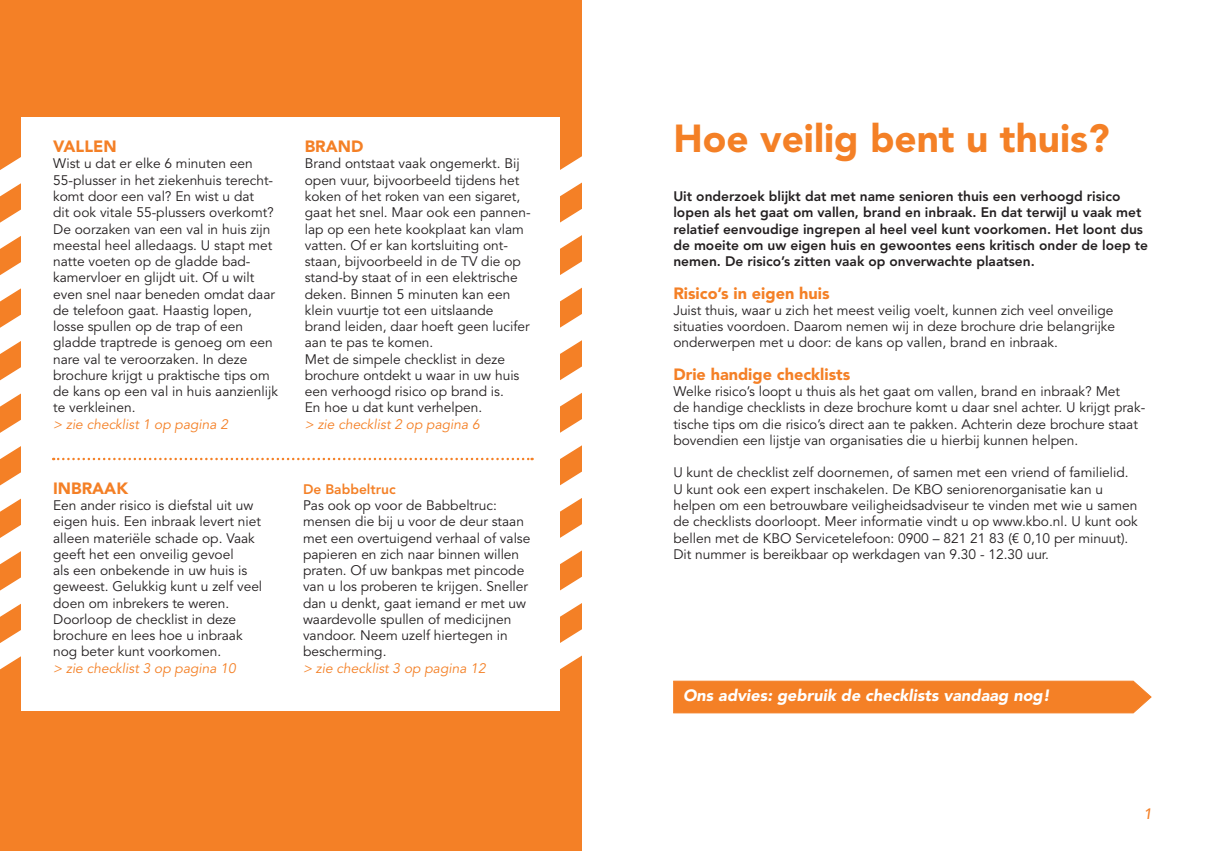
<style>
.page{position:relative;width:1205px;height:851px;background:#fff}
.page>*{position:absolute;margin:0;border:0;box-sizing:border-box;transform-origin:0 0}
.t1{font:900 38.75px "Avenir LT Std";color:#f48026}
.t2{font:900 16.25px "Avenir LT Std";color:#f48026}
.t3{font:italic 900 16.25px "Avenir LT Std";color:#fff}
.t4{font:italic 500 15px "Avenir LT Std";color:#f48026}
.t5{font:13.75px/16.2px "Avenir LT Std";color:#231f20}
.t6{font:800 13.75px/16.2px "Avenir LT Std";color:#231f20}
.t7{font:italic 13.75px "Avenir LT Std";color:#f48026}
.t8{font:800 13.75px "Avenir LT Std";color:#f48026}
</style>
<div class="page">
<div style="left:0;top:0;width:581px;height:850px;background:#f48026"></div>
<svg style="left:0;top:166px;width:21px;height:499px"></svg>
<svg style="left:560px;top:166px;width:22px;height:499px"></svg>
<div style="left:21px;top:117px;width:539px;height:593px;background:#fff"></div>
<svg style="left:673px;top:680px;width:479px;height:33px;background:#f4852f"></svg>
<svg style="left:53px;top:457px;width:479px;height:3px"></svg>
<p class="t2" style="left:53px;top:137px;width:65px">VALLEN</p>
<p class="t5" style="left:53px;top:156px;width:226px">Wist u dat er elke 6 minuten een<br>55-plusser in het ziekenhuis terecht&shy;komt door een val? En wist u dat<br>dit ook vitale 55-plussers overkomt?<br>De oorzaken van een val in huis zijn meestal heel alledaags. U stapt met natte voeten op de gladde bad&shy;kamervloer en glijdt uit. Of u wilt even snel naar beneden omdat daar de telefoon gaat. Haastig lopen, losse spullen op de trap of een gladde traptrede is genoeg om een nare val te veroorzaken. In deze brochure krijgt u praktische tips om de kans op een val in huis aanzienlijk te verkleinen.</p>
<p class="t7" style="left:53px;top:416px;width:176px">&gt; zie checklist 1 op pagina 2</p>
<p class="t2" style="left:53px;top:478px;width:76px">INBRAAK</p>
<p class="t5" style="left:53px;top:497px;width:211px">Een ander risico is diefstal uit uw eigen huis. Een inbraak levert niet alleen materiële schade op. Vaak geeft het een onveilig gevoel<br>als een onbekende in uw huis is geweest. Gelukkig kunt u zelf veel doen om inbrekers te weren.<br>Doorloop de checklist in deze brochure en lees hoe u inbraak nog beter kunt voorkomen.</p>
<p class="t7" style="left:53px;top:659px;width:184px">&gt; zie checklist 3 op pagina 10</p>
<p class="t2" style="left:305px;top:137px;width:60px">BRAND</p>
<p class="t5" style="left:305px;top:156px;width:227px">Brand ontstaat vaak ongemerkt. Bij open vuur, bijvoorbeeld tijdens het koken of het roken van een sigaret, gaat het snel. Maar ook een pannen&shy;lap op een hete kookplaat kan vlam vatten. Of er kan kortsluiting ont&shy;staan, bijvoorbeeld in de TV die op stand-by staat of in een elektrische deken. Binnen 5 minuten kan een klein vuurtje tot een uitslaande brand leiden, daar hoeft geen lucifer aan te pas te komen.<br>Met de simpele checklist in deze brochure ontdekt u waar in uw huis een verhoogd risico op brand is.<br>En hoe u dat kunt verhelpen.</p>
<p class="t7" style="left:305px;top:416px;width:176px">&gt; zie checklist 2 op pagina 6</p>
<p class="t8" style="left:303px;top:480px;width:94px">De Babbeltruc</p>
<p class="t5" style="left:303px;top:497px;width:229px">Pas ook op voor de Babbeltruc: mensen die bij u voor de deur staan met een overtuigend verhaal of valse papieren en zich naar binnen willen praten. Of uw bankpas met pincode van u los proberen te krijgen. Sneller dan u denkt, gaat iemand er met uw waardevolle spullen of medicijnen vandoor. Neem uzelf hiertegen in bescherming.</p>
<p class="t7" style="left:303px;top:660px;width:184px">&gt; zie checklist 3 op pagina 12</p>
<h1 class="t1" style="left:673px;top:115px;width:438px">Hoe veilig bent u thuis?</h1>
<p class="t6" style="left:673px;top:188px;width:476px">Uit onderzoek blijkt dat met name senioren thuis een verhoogd risico lopen als het gaat om vallen, brand en inbraak. En dat terwijl u vaak met relatief eenvoudige ingrepen al heel veel kunt voorkomen. Het loont dus de moeite om uw eigen huis en gewoontes eens kritisch onder de loep te nemen. De risico’s zitten vaak op onverwachte plaatsen.</p>
<p class="t2" style="left:673px;top:283px;width:158px">Risico’s in eigen huis</p>
<p class="t5" style="left:673px;top:302px;width:443px">Juist thuis, waar u zich het meest veilig voelt, kunnen zich veel onveilige situaties voordoen. Daarom nemen wij in deze brochure drie belangrijke onderwerpen met u door: de kans op vallen, brand en inbraak.</p>
<p class="t2" style="left:673px;top:364px;width:178px">Drie handige checklists</p>
<p class="t5" style="left:673px;top:383px;width:473px">Welke risico’s loopt u thuis als het gaat om vallen, brand en inbraak? Met<br>de handige checklists in deze brochure komt u daar snel achter. U krijgt prak&shy;tische tips om die risico’s direct aan te pakken. Achterin deze brochure staat bovendien een lijstje van organisaties die u hierbij kunnen helpen.</p>
<p class="t5" style="left:673px;top:465px;width:466px">U kunt de checklist zelf doornemen, of samen met een vriend of familielid.<br>U kunt ook een expert inschakelen. De KBO seniorenorganisatie kan u helpen om een betrouwbare veiligheidsadviseur te vinden met wie u samen de checklists doorloopt. Meer informatie vindt u op www.kbo.nl. U kunt ook bellen met de KBO Servicetelefoon: 0900 – 821 21 83 (€ 0,10 per minuut).<br>Dit nummer is bereikbaar op werkdagen van 9.30 - 12.30 uur.</p>
<p class="t3" style="left:683px;top:685px;width:368px">Ons advies: gebruik de checklists vandaag nog!</p>
<p class="t4" style="left:1143px;top:805px;width:10px">1</p>
</div>
